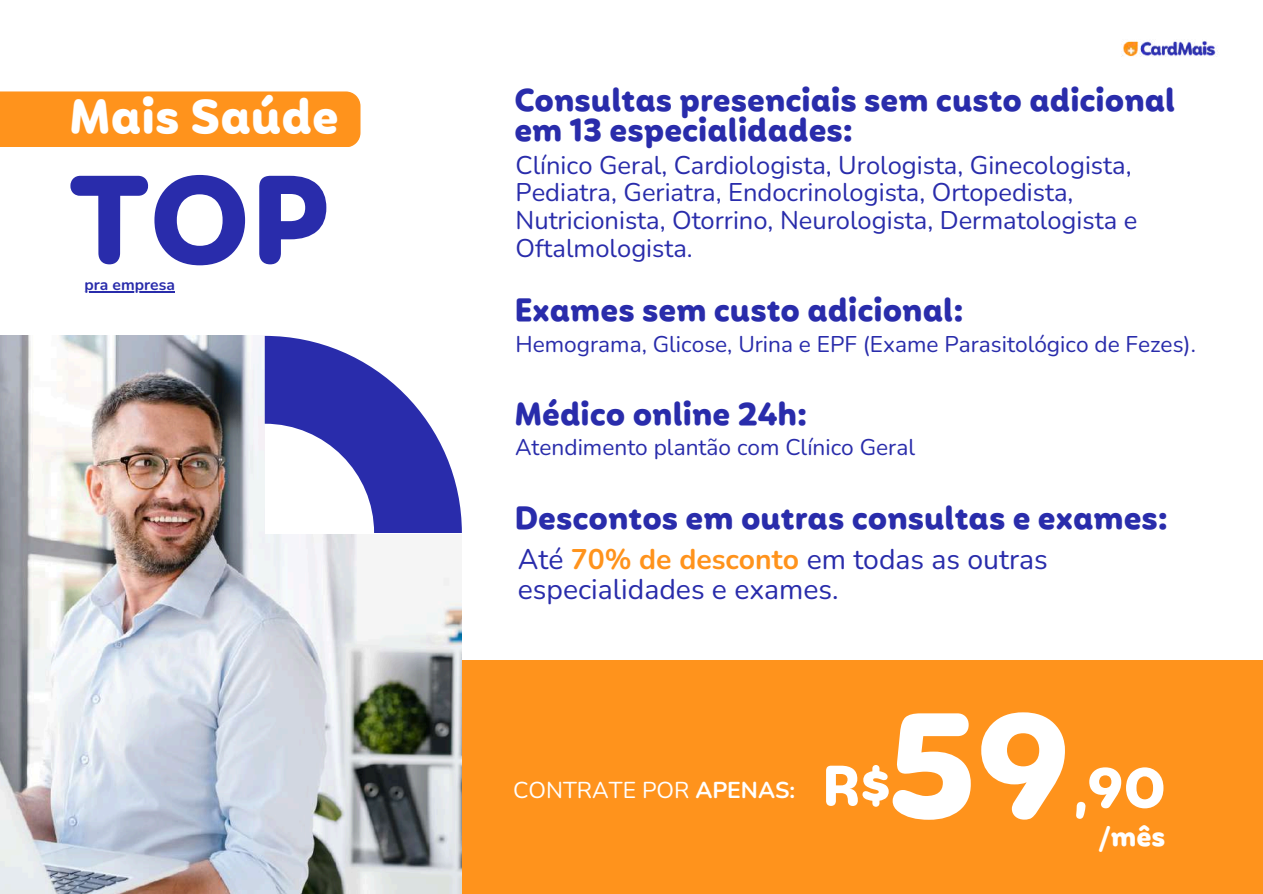
<style>
.page{position:relative;width:1263px;height:894px;background:#fff}
.page>*{position:absolute;margin:0;border:0;box-sizing:border-box;transform-origin:0 0}
.t1{font:700 143.1px "Mohr Rounded Alt";color:#fff}
.t2{font:700 120.15px "Mohr Rounded Alt";color:#292cab}
.t3{font:700 54.6px "Mohr Rounded Alt";color:#fff}
.t4{font:700 46.05px "Mohr Rounded Alt";color:#fff}
.t5{font:700 30.9px/30.9px "Mohr Rounded Alt";color:#292cab}
.t6{font:28.35px/30.3px "Nunito";color:#292cab}
.t7{font:700 26.25px "Mohr Rounded Alt";color:#fff}
.t8{font:25.5px/27.6px "Nunito";color:#292cab}
.t9{font:22.95px "Nunito";color:#fff}
.t10{font:22.65px "Nunito";color:#292cab}
.t11{font:700 15.6px "Nunito";color:#292cab}
.s1{font-weight:700;color:#ff931c}
.s2{font-weight:700}
</style>
<div class="page">
<div style="left:0;top:91px;width:360px;height:56px;background:#ff931c"></div>
<div style="left:341px;top:660px;width:922px;height:233px;background:#ff931c"></div>
<img style="left:0;top:336px;width:462px;height:557px">
<div style="left:265px;top:316px;width:215px;height:217px;background:#fff"></div>
<svg style="left:265px;top:336px;width:197px;height:196px"></svg>
<img style="left:1121px;top:41px;width:96px;height:16px">
<hr style="left:84px;top:291px;width:91px;height:2px;background:#292cab">
<h3 class="t4" style="left:69px;top:97px;width:271px">Mais Saúde</h3>
<h2 class="t2" style="left:69px;top:170px;width:262px">TOP</h2>
<p class="t11" style="left:84px;top:274px;width:92px">pra empresa</p>
<p class="t5" style="left:514px;top:87px;width:663px">Consultas presenciais sem custo adicional em 13 especialidades:</p>
<p class="t8" style="left:515px;top:151px;width:623px">Clínico Geral, Cardiologista, Urologista, Ginecologista, Pediatra, Geriatra, Endocrinologista, Ortopedista, Nutricionista, Otorrino, Neurologista, Dermatologista e Oftalmologista.</p>
<p class="t5" style="left:514px;top:297px;width:451px">Exames sem custo adicional:</p>
<p class="t10" style="left:515px;top:329px;width:682px">Hemograma, Glicose, Urina e EPF (Exame Parasitológico de Fezes).</p>
<p class="t5" style="left:514px;top:401px;width:294px">Médico online 24h:</p>
<p class="t10" style="left:515px;top:432px;width:402px">Atendimento plantão com Clínico Geral</p>
<p class="t5" style="left:514px;top:505px;width:655px">Descontos em outras consultas e exames:</p>
<p class="t6" style="left:518px;top:544px;width:531px">Até <span class="s1">70% de desconto</span> em todas as outras especialidades e exames.</p>
<p class="t9" style="left:513px;top:774px;width:284px">CONTRATE POR <span class="s2">APENAS:</span></p>
<h1 class="t1" style="left:887px;top:706px;width:185px">59</h1>
<h3 class="t3" style="left:822px;top:763px;width:70px">R$</h3>
<h3 class="t3" style="left:1074px;top:765px;width:93px">,90</h3>
<p class="t7" style="left:1098px;top:825px;width:69px">/mês</p>
</div>
